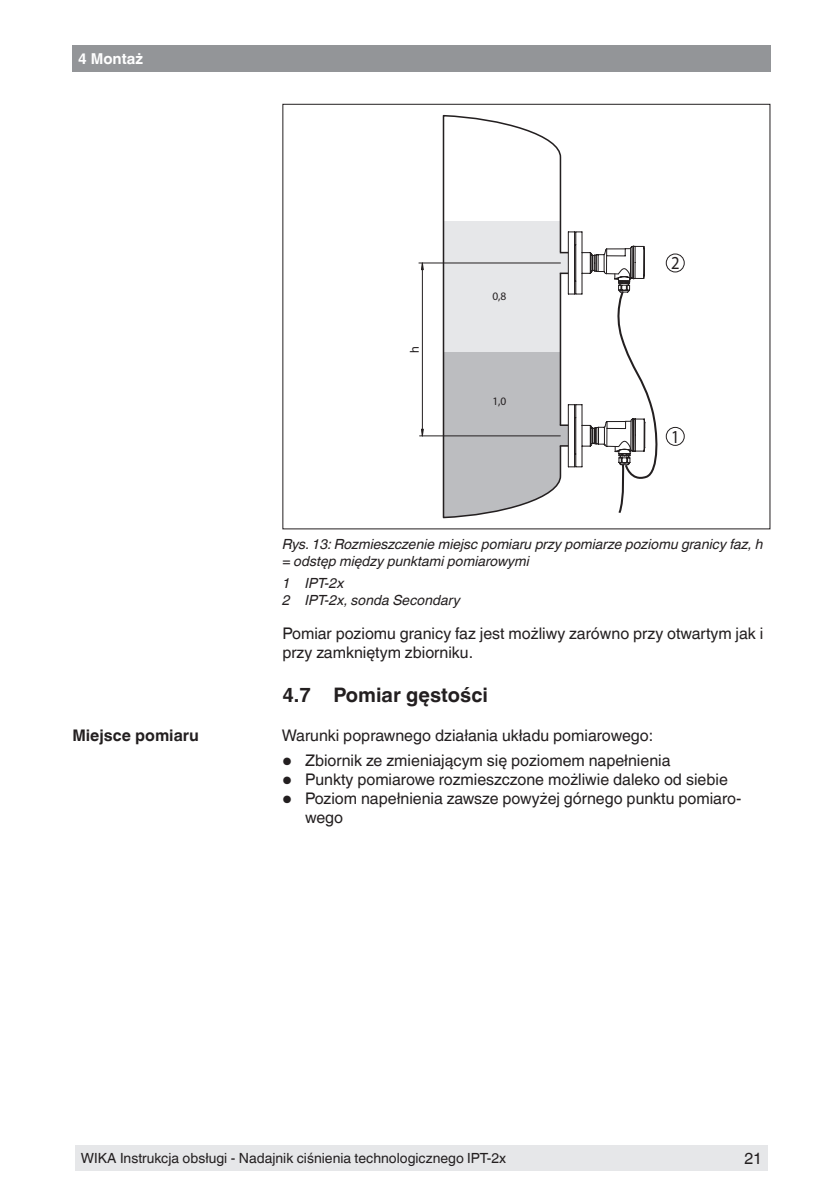
<style>
.page{position:relative;width:840px;height:1191px;background:#fff}
.page>*{position:absolute;margin:0;border:0;box-sizing:border-box;transform-origin:0 0}
.titel_2_normal{font:700 20px "Helvetica Linotype";color:#231f20}
.bild{font:18.4px "Helvetica Linotype";color:#231f20;scale:.9 1}
.absatz_normal{font:16px/19.2px "Helvetica Linotype";color:#231f20}
.absatz_normal_margin{font:16px "Helvetica Linotype";color:#231f20}
.marginaltext{font:700 16px "Helvetica Linotype";color:#231f20}
.K1right_Wika{font:700 15px "Helvetica Linotype";color:#fff}
.Bildunterschrift_nor{font:italic 14px/16.8px "Helvetica Linotype";color:#231f20}
.Fuss_F{font:14px "Helvetica Linotype";color:#231f20}
.legende_normal_last{font:italic 14px "Helvetica Linotype";color:#231f20}
.legende_normal{font:italic 14px "Helvetica Linotype";color:#231f20}
.bild-2{font:12.2px "Arial";color:#231f20}
.bild-3{font:11.4px "Helvetica Linotype";color:#231f20}
.s1{font-size:24px}
</style>
<div class="page">
<div style="left:721px;top:1145px;width:46px;height:26px;background:#e6e7e9"></div>
<div style="left:72px;top:45px;width:698px;height:27px;background:#939598"></div>
<div style="left:75px;top:1145px;width:646px;height:26px;background:#e6e7e9"></div>
<svg style="left:441px;top:115px;width:120px;height:403px"></svg>
<hr style="left:419px;top:435px;width:141px;height:1px;background:#231f20">
<hr style="left:422px;top:263px;width:1px;height:173px;background:#231f20">
<hr style="left:418px;top:263px;width:142px;height:1px;background:#231f20">
<div style="left:665px;top:427px;width:19px;height:18px;background:#fff;border:1px solid #231f20;border-radius:50%"></div>
<div style="left:665px;top:254px;width:19px;height:18px;background:#fff;border:1px solid #231f20;border-radius:50%"></div>
<svg style="left:443px;top:221px;width:215px;height:296px"></svg>
<p class="K1right_Wika" style="left:78px;top:50px;width:66px">4 Montaż</p>
<p class="marginaltext" style="left:72px;top:725px;width:128px">Miejsce pomiaru</p>
<p class="bild-2" style="left:406px;top:353px;width:8px;rotate:-90deg">h</p>
<p class="bild-3" style="left:492px;top:289px;width:16px">0,8</p>
<p class="bild-3" style="left:492px;top:394px;width:16px">1,0</p>
<p class="bild" style="left:670px;top:252px;width:11px">2</p>
<p class="bild" style="left:670px;top:425px;width:11px">1</p>
<p class="Bildunterschrift_nor" style="left:282px;top:536px;width:482px">Rys. 13: Rozmieszczenie miejsc pomiaru przy pomiarze poziomu granicy faz, h = odstęp między punktami pomiarowymi</p>
<p class="legende_normal" style="left:282px;top:575px;width:63px">1 IPT-2x</p>
<p class="legende_normal_last" style="left:282px;top:592px;width:179px">2 IPT-2x, sonda Secondary</p>
<p class="absatz_normal" style="left:282px;top:623px;width:482px">Pomiar poziomu granicy faz jest możliwy zarówno przy otwartym jak i przy zamkniętym zbiorniku.</p>
<p class="titel_2_normal" style="left:282px;top:683px;width:207px">4.7 Pomiar gęstości</p>
<p class="absatz_normal_margin" style="left:281px;top:725px;width:373px">Warunki poprawnego działania układu pomiarowego:</p>
<p class="absatz_normal" style="left:282px;top:750px;width:389px"><span class="s1">•</span> Zbiornik ze zmieniającym się poziomem napełnienia</p>
<p class="absatz_normal" style="left:282px;top:769px;width:447px"><span class="s1">•</span> Punkty pomiarowe rozmieszczone możliwie daleko od siebie</p>
<p class="absatz_normal" style="left:305px;top:789px;width:437px;text-indent:-23px"><span class="s1">•</span> Poziom napełnienia zawsze powyżej górnego punktu pomiaro&shy;wego</p>
<p class="Fuss_F" style="left:81px;top:1150px;width:426px">WIKA Instrukcja obsługi - Nadajnik ciśnienia technologicznego IPT-2x</p>
<p class="absatz_normal" style="left:744px;top:1149px;width:19px">21</p>
</div>
